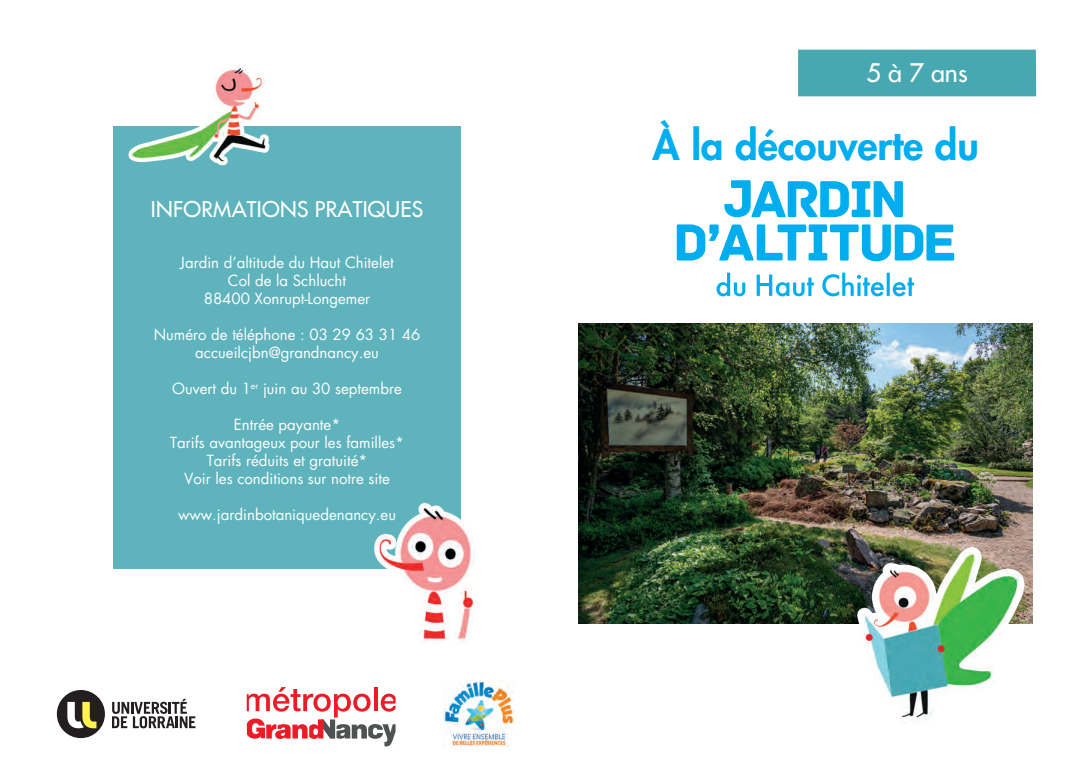
<style>
.page{position:relative;width:1088px;height:780px;background:#fff}
.page>*{position:absolute;margin:0;border:0;box-sizing:border-box;transform-origin:0 0}
.t1{font:500 25px "Futura Std";color:#fff}
.t2{font:500 21.25px "Futura Std";letter-spacing:.015em;color:#fff}
.t3{font:15px/18px "Futura Std";color:#fff;text-align:center}
</style>
<div class="page">
<div style="left:113px;top:127px;width:348px;height:442px;background:#5eb3bc"></div>
<img style="left:578px;top:323px;width:454px;height:300px">
<svg style="left:112px;top:698px;width:83px;height:30px"></svg>
<div style="left:57px;top:690px;width:48px;height:48px;background:#231f20;border-radius:50%"></div>
<svg style="left:67px;top:701px;width:29px;height:27px"></svg>
<svg style="left:247px;top:687px;width:149px;height:59px"></svg>
<hr style="left:374px;top:687px;width:3px;height:24px;background:#eb1c26">
<svg style="left:652px;top:120px;width:326px;height:41px"></svg>
<svg style="left:676px;top:180px;width:279px;height:117px"></svg>
<div style="left:798px;top:50px;width:238px;height:46px;background:#48a8b2"></div>
<img style="left:113px;top:65px;width:191px;height:101px">
<img style="left:374px;top:502px;width:104px;height:141px">
<img style="left:774px;top:464px;width:259px;height:259px">
<img style="left:443px;top:680px;width:72px;height:66px">
<h2 class="t2" style="left:151px;top:196px;width:274px">INFORMATIONS PRATIQUES</h2>
<p class="t3" style="left:180px;top:253px;width:215px">Jardin d’altitude du Haut Chitelet<br>Col de la Schlucht<br>88400 Xonrupt-Longemer</p>
<p class="t3" style="left:154px;top:325px;width:268px">Numéro de téléphone : 03 29 63 31 46 accueilcjbn@grandnancy.eu</p>
<p class="t3" style="left:172px;top:379px;width:231px">Ouvert du 1<sup>er</sup> juin au 30 septembre</p>
<p class="t3" style="left:170px;top:415px;width:235px">Entrée payante*<br>Tarifs avantageux pour les familles*<br>Tarifs réduits et gratuité*<br>Voir les conditions sur notre site</p>
<p class="t3" style="left:178px;top:505px;width:219px">www.jardinbotaniquedenancy.eu</p>
<h1 class="t1" style="left:866px;top:57px;width:103px">5 à 7 ans</h1>
</div>
